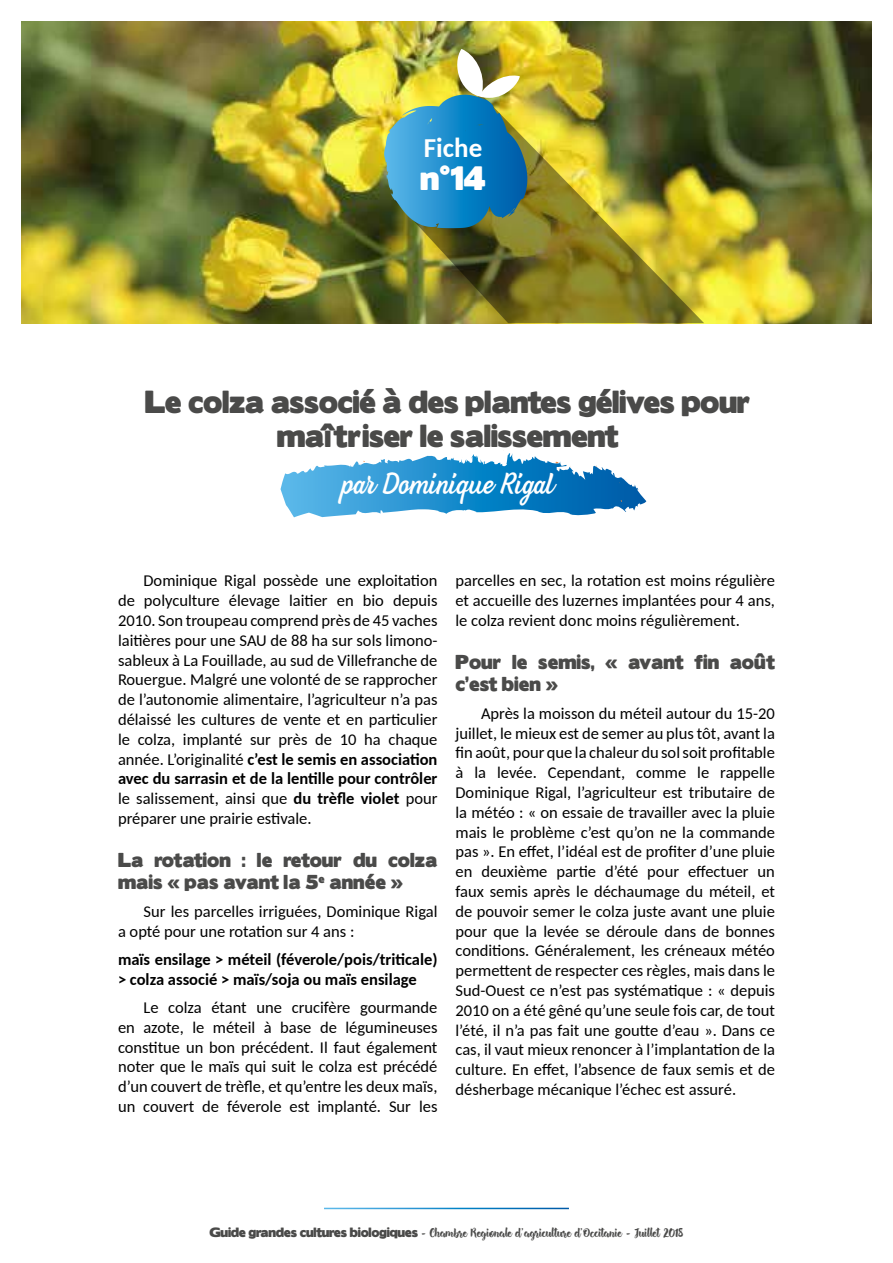
<style>
.page{position:relative;width:893px;height:1263px;background:#fff}
.page>*{position:absolute;margin:0;border:0;box-sizing:border-box;transform-origin:0 0}
.t1{font:30.15px "Boris Black Bloxx";color:#fff}
.t2{font:28.5px/34.2px "Boris Black Bloxx";letter-spacing:-.02em;color:#4a4a49;text-align:center}
.t3{font:28.5px "Beach Bar";letter-spacing:-.02em;color:#fff}
.t4{font:700 27px "Carlito";color:#fff}
.t5{font:18px/21.6px "Boris Black Bloxx";color:#4a4a49}
.t6{font:16.5px/19.8px "Carlito";color:#000;text-align:justify}
.t7{font:700 16.5px/19.8px "Carlito";color:#000}
.t8{font:12px "Hensa";letter-spacing:-.02em;color:#4a4a49}
.s1{font-weight:700}
.s2{font-family:"Boris Black Bloxx"}
</style>
<div class="page">
<img style="left:21px;top:21px;width:851px;height:302px">
<svg style="left:281px;top:450px;width:346px;height:67px"></svg>
<img style="left:393px;top:94px;width:311px;height:229px">
<img style="left:384px;top:49px;width:136px;height:146px">
<h3 class="t4" style="left:424px;top:129px;width:60px">Fiche</h3>
<h1 class="t1" style="left:420px;top:155px;width:67px">n°14</h1>
<h2 class="t2" style="left:145px;top:385px;width:607px">Le colza associé à des plantes gélives pour maît riser le salissement</h2>
<h2 class="t3" style="left:341px;top:465px;width:214px">par Dominique Rigal</h2>
<p class="t6" style="left:118px;top:570px;width:321px;text-indent:26px">Dominique Rigal possède une exploitation de polyculture élevage laitier en bio depuis 2010. Son troupeau comprend près de 45 vaches laitières pour une SAU de 88 ha sur sols limono&shy;sableux à La Fouillade, au sud de Villefranche de Rouergue. Malgré une volonté de se rapprocher de l’autonomie alimentaire, l’agriculteur n’a pas délaissé les cultures de vente et en particulier le colza, implanté sur près de 10 ha chaque année. L’originalité <span class="s1">c’est le semis en association avec du sarrasin et de la lentille pour contrôler </span>le salissement, ainsi que <span class="s1">du trèfle violet</span> pour préparer une prairie estivale.</p>
<p class="t5" style="left:118px;top:850px;width:321px">La rotation : le retour du colza mais « pas avant la 5<sup>e</sup> année »</p>
<p class="t6" style="left:118px;top:901px;width:321px;text-indent:26px">Sur les parcelles irriguées, Dominique Rigal a opté pour une rotation sur 4 ans :</p>
<p class="t7" style="left:118px;top:949px;width:321px">maïs ensilage &gt; méteil (féverole/pois/triticale) &gt; colza associé &gt; maïs/soja ou maïs ensilage</p>
<p class="t6" style="left:118px;top:997px;width:321px;text-indent:26px">Le colza étant une crucifère gourmande en azote, le méteil à base de légumineuses constitue un bon précédent. Il faut également noter que le maïs qui suit le colza est précédé d’un couvert de trèfle, et qu’entre les deux maïs, un couvert de féverole est implanté. Sur les</p>
<p class="t6" style="left:455px;top:570px;width:321px">parcelles en sec, la rotation est moins régulière et accueille des luzernes implantées pour 4 ans, le colza revient donc moins régulièrement.</p>
<p class="t5" style="left:455px;top:652px;width:321px">Pour le semis, « avant fin août c’est bien »</p>
<p class="t6" style="left:455px;top:703px;width:321px;text-indent:26px">Après la moisson du méteil autour du 15-20 juillet, le mieux est de semer au plus tôt, avant la fin août, pour que la chaleur du sol soit profitable à la levée. Cependant, comme le rappelle Dominique Rigal, l’agriculteur est tributaire de la météo : « on essaie de travailler avec la pluie mais le problème c’est qu’on ne la commande pas ». En effet, l’idéal est de profiter d’une pluie en deuxième partie d’été pour effectuer un faux semis après le déchaumage du méteil, et de pouvoir semer le colza juste avant une pluie pour que la levée se déroule dans de bonnes conditions. Généralement, les créneaux météo permettent de respecter ces règles, mais dans le Sud-Ouest ce n’est pas systématique : « depuis 2010 on a été gêné qu’une seule fois car, de tout l’été, il n’a pas fait une goutte d’eau ». Dans ce cas, il vaut mieux renoncer à l’implantation de la culture. En effet, l’absence de faux semis et de désherbage mécanique l’échec est assuré.</p>
<p class="t8" style="left:209px;top:1228px;width:475px"><span class="s2">Guide grandes cultures biologiques</span> - Chambre Regionale d'agriculture d'Occitanie - Juillet 2018</p>
</div>
